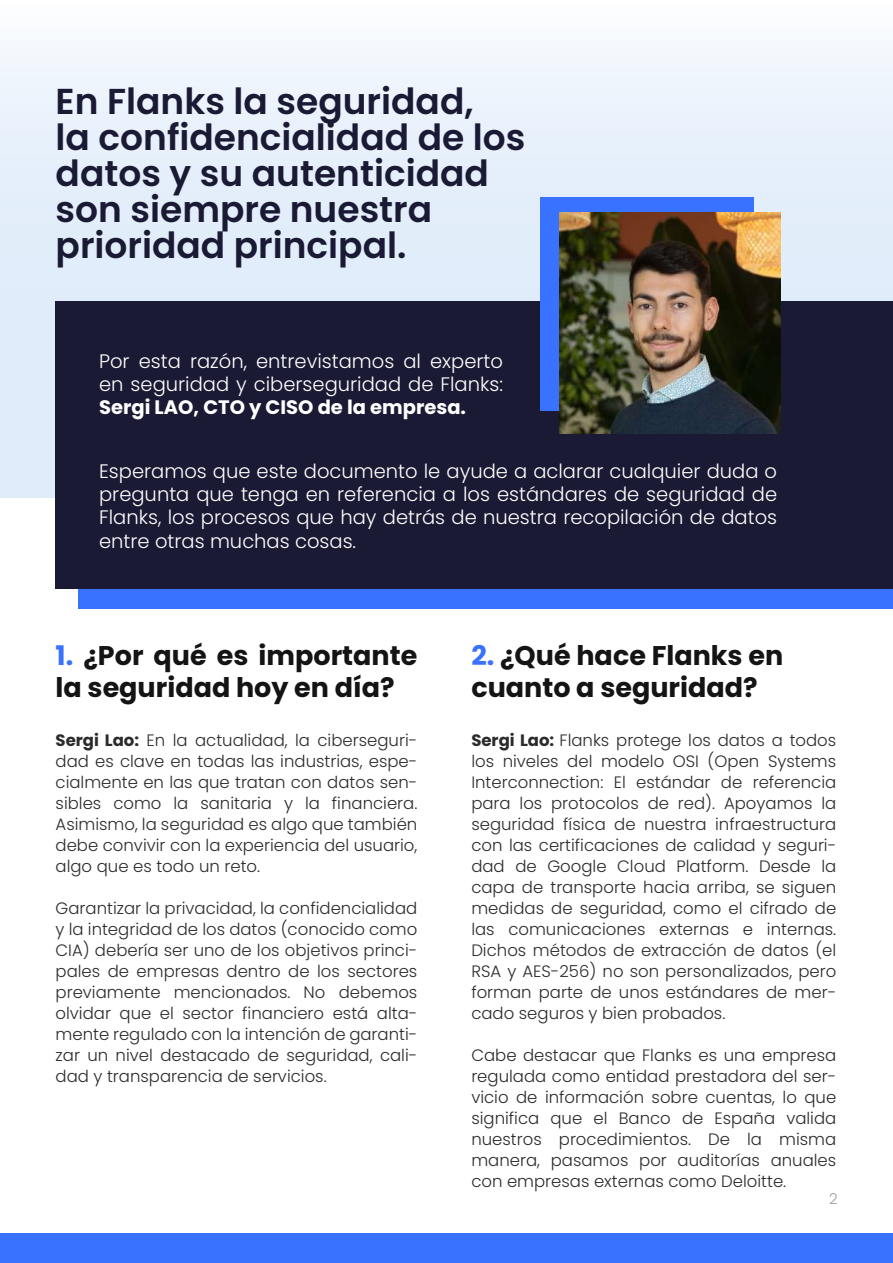
<style>
.page{position:relative;width:893px;height:1263px;background:#fff}
.page>*{position:absolute;margin:0;border:0;box-sizing:border-box;transform-origin:0 0}
.t1{font:600 36px/36px "Poppins";color:#1a1a35}
.t2{font:700 27px/32.4px "Poppins";color:#141414}
.t3{font:300 19.5px/23.4px "Poppins";color:#fff}
.t4{font:700 19.5px "Poppins";color:#fff}
.t5{font:300 16.5px/21px "Poppins";color:#2b2b2b;text-align:justify}
.t6{font:300 15px "Poppins";color:#9e9e9e}
.s1{color:#3972ff}
.s2{font-weight:700}
</style>
<div class="page">
<div style="left:0;top:0;width:893px;height:497px;background:linear-gradient(to bottom,#f2f7fd,#dae8f9)"></div>
<div style="left:0;top:1233px;width:893px;height:30px;background:#3972ff"></div>
<div style="left:79px;top:541px;width:814px;height:68px;background:#3972ff"></div>
<div style="left:56px;top:301px;width:837px;height:288px;background:#1a1a35"></div>
<div style="left:540px;top:197px;width:214px;height:214px;background:#3972ff"></div>
<img style="left:560px;top:213px;width:220px;height:220px">
<h1 class="t1" style="left:56px;top:84px;width:471px">En Flanks la seguridad,<br>la confidencialidad de los datos y su autenticidad son siempre nuestra prioridad principal.</h1>
<p class="t3" style="left:99px;top:349px;width:405px">Por esta razón, entrevistamos al experto en seguridad y ciberseguridad de Flanks:</p>
<p class="t4" style="left:99px;top:396px;width:368px">Sergi LAO, CTO y CISO de la empresa.</p>
<p class="t3" style="left:99px;top:459px;width:680px;text-align:justify">Esperamos que este documento le ayude a aclarar cualquier duda o pregunta que tenga en referencia a los estándares de seguridad de Flanks, los procesos que hay detrás de nuestra recopilación de datos entre otras muchas cosas.</p>
<h2 class="t2" style="left:56px;top:639px;width:363px"><span class="s1">1.</span> ¿Por qué es importante la seguridad hoy en día?</h2>
<p class="t5" style="left:56px;top:730px;width:363px"><span class="s2">Sergi Lao:</span> En la actualidad, la ciberseguri&shy;dad es clave en todas las industrias, espe&shy;cialmente en las que tratan con datos sen&shy;sibles como la sanitaria y la financiera.<br>Asimismo, la seguridad es algo que también debe convivir con la experiencia del usuario, algo que es todo un reto.</p>
<p class="t5" style="left:56px;top:898px;width:363px">Garantizar la privacidad, la confidencialidad y la integridad de los datos (conocido como CIA) debería ser uno de los objetivos princi&shy;pales de empresas dentro de los sectores previamente mencionados. No debemos olvidar que el sector financiero está alta&shy;mente regulado con la intención de garanti&shy;zar un nivel destacado de seguridad, cali&shy;dad y transparencia de servicios.</p>
<h2 class="t2" style="left:471px;top:639px;width:313px"><span class="s1">2.</span> ¿Qué hace Flanks en cuanto a seguridad?</h2>
<p class="t5" style="left:471px;top:729px;width:366px"><span class="s2">Sergi Lao:</span> Flanks protege los datos a todos los niveles del modelo OSI (Open Systems Interconnection: El estándar de referencia para los protocolos de red). Apoyamos la seguridad física de nuestra infraestructura con las certificaciones de calidad y seguri&shy;dad de Google Cloud Platform. Desde la capa de transporte hacia arriba, se siguen medidas de seguridad, como el cifrado de las comunicaciones externas e internas.<br>Dichos métodos de extracción de datos (el RSA y AES-256) no son personalizados, pero forman parte de unos estándares de mer&shy;cado seguros y bien probados.</p>
<p class="t5" style="left:471px;top:1044px;width:366px">Cabe destacar que Flanks es una empresa regulada como entidad prestadora del ser&shy;vicio de información sobre cuentas, lo que significa que el Banco de España valida nuestros procedimientos. De la misma manera, pasamos por auditorías anuales con empresas externas como Deloitte.</p>
<p class="t6" style="left:829px;top:1189px;width:10px">2</p>
</div>
